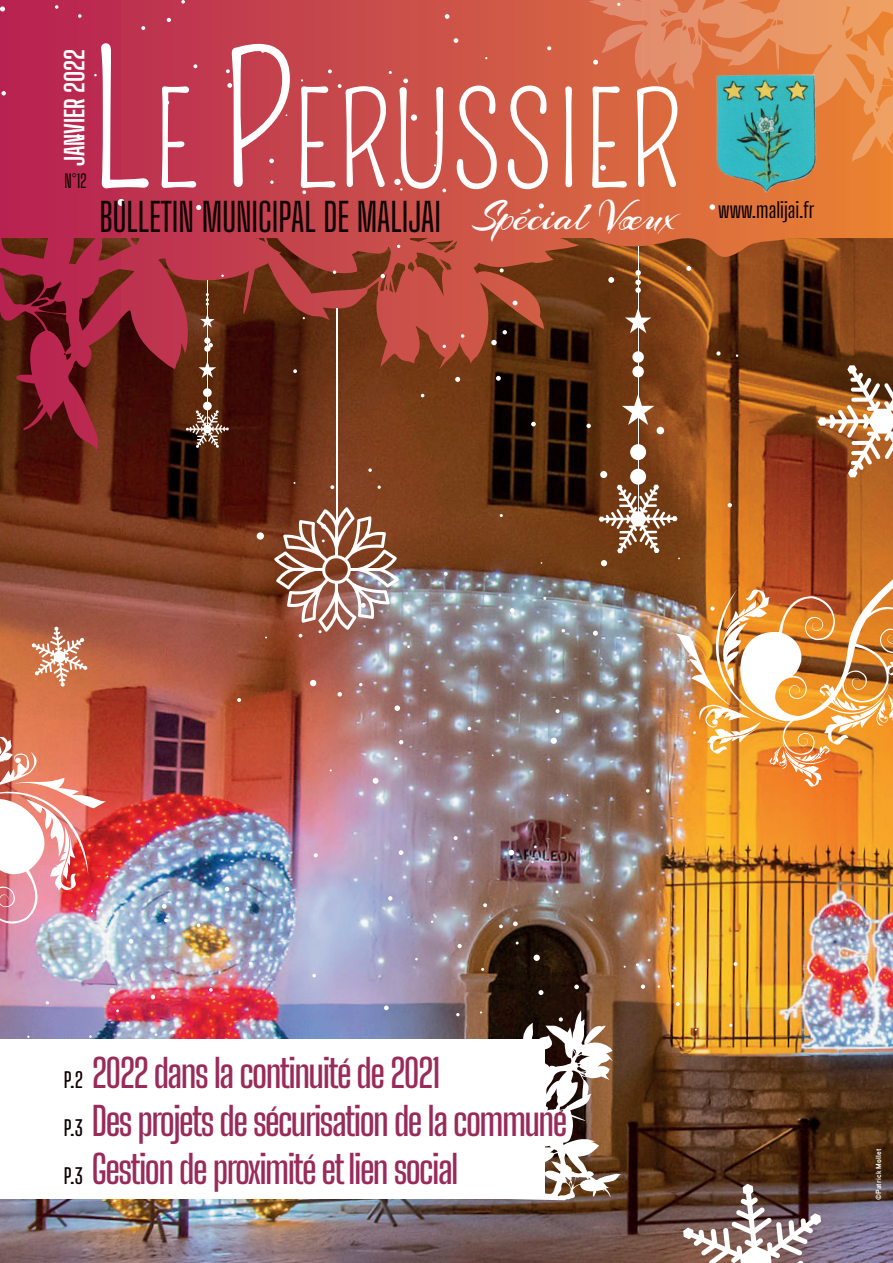
<style>
.page{position:relative;width:893px;height:1263px;background:#fff}
.page>*{position:absolute;margin:0;border:0;box-sizing:border-box;transform-origin:0 0}
.t1{font:127.05px "Pompiere";color:#fff;scale:.95 1}
.t2{font:600 39px/48px "Big Shoulders Display";letter-spacing:-.04em;color:#992b5b}
.t3{font:500 39px "Big Shoulders Display";color:#0d0002;scale:.95 1}
.t4{font:700 25.5px "Big Shoulders Display";color:#fff}
.t5{font:500 21px "Big Shoulders Display";color:#0d0002}
.t6{font:500 18.3px "Big Shoulders Display";color:#0d0002;scale:.95 1}
.t7{font:700 7.5px "Aaux Next";letter-spacing:.02em;color:#fff}
.s1{font-size:181.5px}
.s2{font-family:"Arizonia";font-weight:400;font-size:45px;color:#fff}
.s3{font-size:21px;color:#0d0002}
</style>
<div class="page">
<img style="left:0;top:455px;width:893px;height:808px">
<svg style="left:0;top:0;width:893px;height:455px;background:#9f3d32"></svg>
<svg style="left:588px;top:0;width:305px;height:165px;background:#e27f4e"></svg>
<div style="left:0;top:1040px;width:544px;height:159px;background:#fff"></div>
<svg style="left:818px;top:365px;width:75px;height:112px"></svg>
<svg style="left:32px;top:626px;width:55px;height:61px"></svg>
<svg style="left:683px;top:1184px;width:146px;height:79px"></svg>
<hr style="left:207px;top:280px;width:1px;height:150px;background:#fff">
<div style="left:203px;top:402px;width:9px;height:8px;background:#fff;border-radius:50%"></div>
<div style="left:203px;top:388px;width:9px;height:9px;background:#fff;border-radius:50%"></div>
<div style="left:204px;top:345px;width:6px;height:7px;background:#fff;border-radius:50%"></div>
<div style="left:204px;top:337px;width:6px;height:7px;background:#fff;border-radius:50%"></div>
<svg style="left:206px;top:293px;width:3px;height:13px"></svg>
<svg style="left:198px;top:361px;width:18px;height:17px"></svg>
<svg style="left:200px;top:314px;width:15px;height:14px"></svg>
<svg style="left:186px;top:410px;width:43px;height:38px;background:#795749"></svg>
<hr style="left:638px;top:247px;width:1px;height:274px;background:#fff">
<div style="left:630px;top:469px;width:16px;height:16px;background:#fff;border-radius:50%"></div>
<div style="left:630px;top:444px;width:16px;height:16px;background:#fff;border-radius:50%"></div>
<div style="left:632px;top:366px;width:12px;height:11px;background:#fff;border-radius:50%"></div>
<div style="left:632px;top:351px;width:12px;height:12px;background:#fff;border-radius:50%"></div>
<svg style="left:635px;top:270px;width:6px;height:23px"></svg>
<svg style="left:622px;top:394px;width:32px;height:31px"></svg>
<svg style="left:625px;top:308px;width:26px;height:25px"></svg>
<img style="left:675px;top:573px;width:218px;height:218px">
<img style="left:715px;top:74px;width:101px;height:119px">
<svg style="left:0;top:6px;width:5px;height:6px"></svg>
<svg style="left:167px;top:18px;width:4px;height:4px"></svg>
<svg style="left:196px;top:205px;width:5px;height:5px"></svg>
<svg style="left:208px;top:343px;width:5px;height:4px"></svg>
<div style="left:411px;top:114px;width:6px;height:7px;background:#fff;border-radius:50%"></div>
<svg style="left:403px;top:78px;width:5px;height:5px"></svg>
<svg style="left:55px;top:5px;width:3px;height:4px"></svg>
<div style="left:118px;top:199px;width:7px;height:7px;background:#fff;border-radius:50%"></div>
<svg style="left:270px;top:180px;width:4px;height:4px"></svg>
<svg style="left:293px;top:369px;width:4px;height:4px"></svg>
<svg style="left:491px;top:340px;width:6px;height:5px"></svg>
<div style="left:600px;top:471px;width:7px;height:7px;background:#fff;border-radius:50%"></div>
<div style="left:257px;top:532px;width:7px;height:8px;background:#fff;border-radius:50%"></div>
<svg style="left:467px;top:727px;width:4px;height:3px"></svg>
<svg style="left:373px;top:778px;width:6px;height:6px"></svg>
<svg style="left:310px;top:680px;width:6px;height:6px"></svg>
<div style="left:394px;top:179px;width:7px;height:6px;background:#fff;border-radius:50%"></div>
<svg style="left:237px;top:698px;width:4px;height:4px"></svg>
<svg style="left:394px;top:705px;width:6px;height:6px"></svg>
<svg style="left:508px;top:850px;width:6px;height:5px"></svg>
<svg style="left:547px;top:46px;width:4px;height:4px"></svg>
<svg style="left:593px;top:60px;width:5px;height:5px"></svg>
<svg style="left:600px;top:165px;width:6px;height:6px"></svg>
<svg style="left:710px;top:204px;width:5px;height:6px"></svg>
<svg style="left:608px;top:277px;width:6px;height:6px"></svg>
<div style="left:657px;top:427px;width:7px;height:7px;background:#fff;border-radius:50%"></div>
<svg style="left:646px;top:789px;width:4px;height:4px"></svg>
<svg style="left:710px;top:606px;width:5px;height:5px"></svg>
<svg style="left:561px;top:629px;width:4px;height:3px"></svg>
<svg style="left:551px;top:738px;width:6px;height:6px"></svg>
<div style="left:534px;top:954px;width:6px;height:7px;background:#fff;border-radius:50%"></div>
<svg style="left:384px;top:1005px;width:5px;height:5px"></svg>
<svg style="left:599px;top:485px;width:81px;height:81px"></svg>
<svg style="left:728px;top:503px;width:4px;height:4px"></svg>
<svg style="left:716px;top:351px;width:5px;height:5px"></svg>
<svg style="left:686px;top:266px;width:5px;height:5px"></svg>
<svg style="left:399px;top:740px;width:4px;height:4px"></svg>
<svg style="left:338px;top:692px;width:4px;height:4px"></svg>
<svg style="left:193px;top:64px;width:4px;height:4px"></svg>
<svg style="left:261px;top:48px;width:4px;height:5px"></svg>
<svg style="left:141px;top:26px;width:4px;height:4px"></svg>
<svg style="left:226px;top:69px;width:4px;height:4px"></svg>
<svg style="left:165px;top:100px;width:4px;height:5px"></svg>
<svg style="left:227px;top:83px;width:5px;height:5px"></svg>
<svg style="left:76px;top:134px;width:4px;height:4px"></svg>
<svg style="left:78px;top:14px;width:4px;height:4px"></svg>
<svg style="left:209px;top:988px;width:4px;height:4px"></svg>
<svg style="left:1px;top:91px;width:5px;height:4px"></svg>
<svg style="left:302px;top:190px;width:4px;height:4px"></svg>
<svg style="left:197px;top:923px;width:4px;height:4px"></svg>
<svg style="left:171px;top:1030px;width:4px;height:4px"></svg>
<svg style="left:513px;top:921px;width:5px;height:5px"></svg>
<svg style="left:483px;top:903px;width:4px;height:4px"></svg>
<svg style="left:399px;top:850px;width:4px;height:5px"></svg>
<svg style="left:454px;top:836px;width:4px;height:4px"></svg>
<svg style="left:457px;top:944px;width:5px;height:4px"></svg>
<svg style="left:676px;top:1002px;width:4px;height:4px"></svg>
<svg style="left:733px;top:962px;width:4px;height:4px"></svg>
<svg style="left:574px;top:984px;width:5px;height:5px"></svg>
<svg style="left:641px;top:984px;width:4px;height:5px"></svg>
<svg style="left:151px;top:995px;width:4px;height:4px"></svg>
<img style="left:0;top:735px;width:119px;height:277px">
<svg style="left:129px;top:939px;width:4px;height:5px"></svg>
<svg style="left:249px;top:962px;width:4px;height:3px"></svg>
<svg style="left:164px;top:918px;width:4px;height:4px"></svg>
<svg style="left:225px;top:887px;width:4px;height:4px"></svg>
<svg style="left:162px;top:904px;width:5px;height:5px"></svg>
<svg style="left:314px;top:853px;width:4px;height:4px"></svg>
<svg style="left:312px;top:974px;width:4px;height:3px"></svg>
<svg style="left:338px;top:84px;width:4px;height:4px"></svg>
<svg style="left:181px;top:0;width:4px;height:4px"></svg>
<svg style="left:328px;top:69px;width:4px;height:4px"></svg>
<svg style="left:454px;top:38px;width:4px;height:5px"></svg>
<svg style="left:432px;top:1010px;width:190px;height:190px"></svg>
<svg style="left:538px;top:990px;width:5px;height:5px"></svg>
<svg style="left:499px;top:924px;width:4px;height:4px"></svg>
<svg style="left:388px;top:896px;width:4px;height:5px"></svg>
<svg style="left:510px;top:608px;width:4px;height:5px"></svg>
<svg style="left:444px;top:572px;width:4px;height:4px"></svg>
<svg style="left:377px;top:485px;width:4px;height:4px"></svg>
<svg style="left:330px;top:485px;width:4px;height:4px"></svg>
<svg style="left:359px;top:683px;width:4px;height:3px"></svg>
<svg style="left:394px;top:757px;width:4px;height:3px"></svg>
<svg style="left:556px;top:709px;width:4px;height:4px"></svg>
<svg style="left:593px;top:631px;width:5px;height:5px"></svg>
<svg style="left:531px;top:422px;width:5px;height:4px"></svg>
<svg style="left:461px;top:334px;width:3px;height:4px"></svg>
<svg style="left:513px;top:301px;width:4px;height:4px"></svg>
<svg style="left:381px;top:274px;width:4px;height:4px"></svg>
<svg style="left:442px;top:189px;width:4px;height:3px"></svg>
<svg style="left:435px;top:131px;width:5px;height:4px"></svg>
<svg style="left:445px;top:14px;width:4px;height:5px"></svg>
<svg style="left:269px;top:159px;width:5px;height:4px"></svg>
<svg style="left:333px;top:270px;width:3px;height:4px"></svg>
<svg style="left:503px;top:330px;width:4px;height:4px"></svg>
<svg style="left:455px;top:377px;width:5px;height:5px"></svg>
<svg style="left:368px;top:468px;width:4px;height:4px"></svg>
<svg style="left:586px;top:424px;width:5px;height:4px"></svg>
<svg style="left:496px;top:376px;width:5px;height:5px"></svg>
<svg style="left:500px;top:268px;width:4px;height:4px"></svg>
<svg style="left:539px;top:203px;width:5px;height:5px"></svg>
<svg style="left:274px;top:507px;width:125px;height:130px"></svg>
<hr style="left:336px;top:308px;width:2px;height:217px;background:#fff">
<p class="t4" style="left:55px;top:166px;width:118px;rotate:-90deg">JANVIER 2022</p>
<p class="t6" style="left:65px;top:168px;width:25px">N°12</p>
<h1 class="t1" style="left:88px;top:68px;width:626px"><span class="s1">L</span>E <span class="s1">P</span>ERUSSIER</h1>
<p class="t3" style="left:99px;top:187px;width:608px">BULLETIN MUNICIPAL DE MALIJAI <span class="s2">Spécial Vœux</span></p>
<p class="t5" style="left:718px;top:194px;width:98px">www.malijai.fr</p>
<p class="t2" style="left:64px;top:1047px;width:505px"><span class="s3">P.2</span> 2022 dans la continuité de 2021<br><span class="s3">P.3</span> Des projets de sécurisation de la commune<br><span class="s3">P.3</span> Gestion de proximité et lien social</p>
<p class="t7" style="left:873px;top:1200px;width:53px;rotate:-90deg">©Patrick Mollet</p>
</div>
